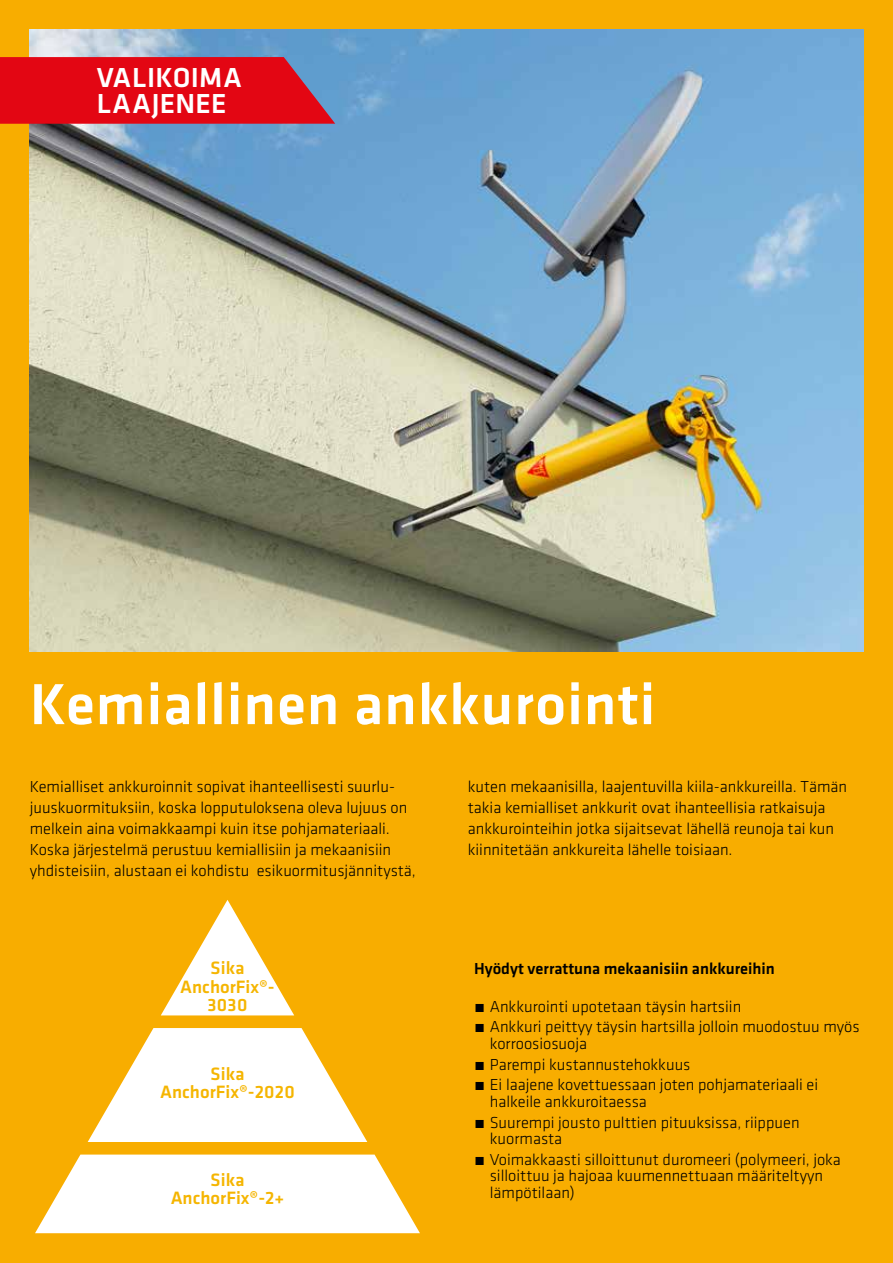
<style>
.page{position:relative;width:893px;height:1263px;background:#f8ad00}
.page>*{position:absolute;margin:0;border:0;box-sizing:border-box;transform-origin:0 0}
.t1{font:500 60px "Klavika";letter-spacing:.015em;color:#fff}
.t2{font:500 28.5px/25.5px "Klavika";letter-spacing:.01em;color:#fff}
.t3{font:500 18.6px/18.6px "Klavika Basic";color:#f5b500;text-align:center}
.t4{font:300 16.5px/21px "Klavika";color:#000}
.t5{font:500 16.5px "Klavika";color:#000}
</style>
<div class="page">
<img style="left:30px;top:30px;width:833px;height:621px">
<svg style="left:35px;top:1154px;width:385px;height:79px"></svg>
<svg style="left:161px;top:900px;width:133px;height:115px"></svg>
<svg style="left:88px;top:1028px;width:279px;height:114px"></svg>
<svg style="left:0;top:57px;width:335px;height:67px"></svg>
<h2 class="t2" style="left:97px;top:64px;width:147px">VALIKOIMA<br>LAAJENEE</h2>
<h1 class="t1" style="left:30px;top:664px;width:627px">Kemiallinen ankkurointi</h1>
<p class="t4" style="left:30px;top:776px;width:388px">Kemialliset ankkuroinnit sopivat ihanteellisesti suurlu&shy;juuskuormituksiin, koska lopputuloksena oleva lujuus on melkein aina voimakkaampi kuin itse pohjamateriaali.<br>Koska järjestelmä perustuu kemiallisiin ja mekaanisiin yhdisteisiin, alustaan ei kohdistu esikuormitusjännitystä,</p>
<p class="t3" style="left:180px;top:958px;width:96px">Sika<br>AnchorFix®-<br>3030</p>
<p class="t3" style="left:160px;top:1064px;width:136px">Sika<br>AnchorFix®-2020</p>
<p class="t3" style="left:171px;top:1170px;width:115px">Sika<br>AnchorFix®-2+</p>
<p class="t4" style="left:468px;top:776px;width:381px">kuten mekaanisilla, laajentuvilla kiila-ankkureilla. Tämän takia kemialliset ankkurit ovat ihanteellisia ratkaisuja ankkurointeihin jotka sijaitsevat lähellä reunoja tai kun kiinnitetään ankkureita lähelle toisiaan.</p>
<p class="t5" style="left:474px;top:957px;width:302px">Hyödyt verrattuna mekaanisiin ankkureihin</p>
<p class="t4" style="left:474px;top:995px;width:387px">́ Ankkurointi upotetaan täysin hartsiin<br>́ Ankkuri peittyy täysin hartsilla jolloin muodostuu myös</p>
<p class="t4" style="left:474px;top:1033px;width:346px;text-indent:16px">korroosiosuoja<br>́ Parempi kustannustehokkuus<br>́ Ei laajene kovettuessaan joten pohjamateriaali ei</p>
<p class="t4" style="left:474px;top:1091px;width:327px;text-indent:16px">halkeile ankkuroitaessa<br>́ Suurempi jousto pulttien pituuksissa, riippuen</p>
<p class="t4" style="left:474px;top:1128px;width:368px;text-indent:16px">kuormasta<br>́ Voimakkaasti silloittunut duromeeri (polymeeri, joka</p>
<p class="t4" style="left:490px;top:1167px;width:335px;line-height:16.5px">silloittuu ja hajoaa kuumennettuaan määriteltyyn lämpötilaan)</p>
</div>
